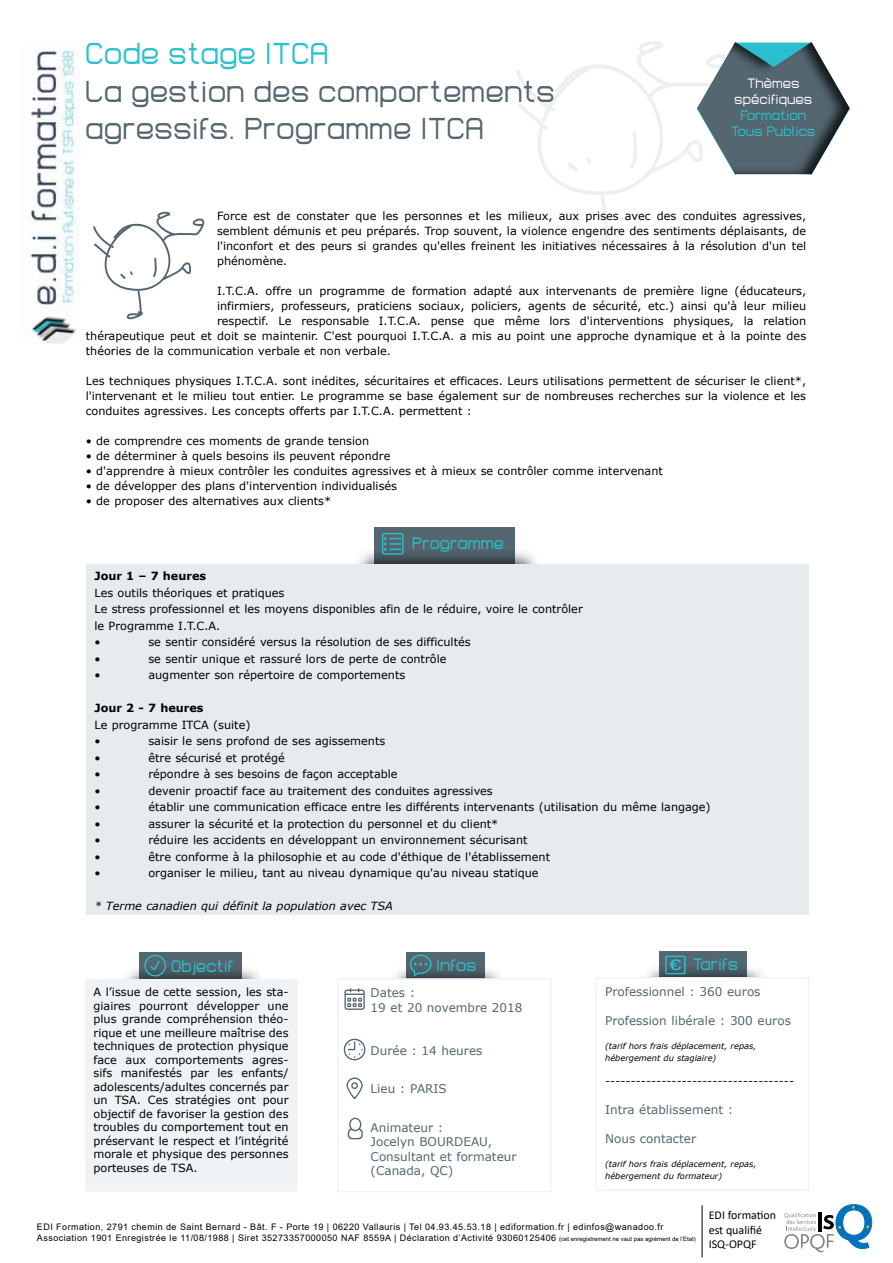
<style>
.page{position:relative;width:893px;height:1263px;background:#fff}
.page>*{position:absolute;margin:0;border:0;box-sizing:border-box;transform-origin:0 0}
.t1{font:30px/37.5px "Lastwaerkregular";color:#546670}
.t2{font:30px "Lastwaerkregular";color:#2bc0cf}
.t3{font:16.5px "Lastwaerkregular";color:#2bc0cf}
.t4{font:14.85px "Arial Rounded MT Bold";color:#2bc0cf;scale:1.42 1}
.t5{font:13.5px/16.2px "Lastwaerkregular";color:#2bc0cf;text-align:center}
.t6{font:13.5px/16.2px "Lastwaerkregular";color:#fff;text-align:center}
.t7{font:12px/14.4px "Verdana";color:#546670}
.t8{font:12px/14.4px "Calibri";color:#000}
.t9{font:11.25px/13.5px "Verdana";color:#000;text-align:justify}
.t10{font:italic 11.25px "Verdana";color:#000}
.t11{font:700 11.25px "Verdana";color:#000}
.t12{font:9px/10.8px "Arial";letter-spacing:.05em;color:#000}
.t13{font:italic 8.25px/12px "Verdana";color:#000}
.s1{font-size:6px}
</style>
<div class="page">
<img style="left:28px;top:49px;width:52px;height:295px">
<svg style="left:784px;top:1204px;width:88px;height:48px"></svg>
<hr style="left:702px;top:1205px;width:1px;height:52px;background:#000">
<div style="left:375px;top:528px;width:140px;height:85px;background:#546670"></div>
<div style="left:352px;top:548px;width:190px;height:63px;background:#000;opacity:.8"></div>
<svg style="left:382px;top:533px;width:22px;height:22px"></svg>
<div style="left:86px;top:564px;width:723px;height:350px;background:#e6ebee"></div>
<svg style="left:93px;top:212px;width:111px;height:107px"></svg>
<svg style="left:516px;top:41px;width:296px;height:210px"></svg>
<div style="left:695px;top:39px;width:156px;height:135px;background:#000;opacity:.75"></div>
<div style="left:140px;top:953px;width:102px;height:85px;background:#546670"></div>
<div style="left:406px;top:953px;width:78px;height:85px;background:#546670"></div>
<div style="left:120px;top:964px;width:145px;height:64px;background:#000;opacity:.8"></div>
<div style="left:387px;top:964px;width:119px;height:64px;background:#000;opacity:.8"></div>
<div style="left:85px;top:979px;width:213px;height:212px;background:#f0f3f5"></div>
<div style="left:338px;top:979px;width:213px;height:212px;background:#fff"></div>
<div style="left:337px;top:978px;width:214px;height:214px;border:2px solid #f0f3f5"></div>
<svg style="left:144px;top:955px;width:22px;height:21px"></svg>
<svg style="left:344px;top:988px;width:21px;height:22px"></svg>
<svg style="left:346px;top:1077px;width:17px;height:22px"></svg>
<svg style="left:344px;top:1039px;width:21px;height:21px"></svg>
<svg style="left:410px;top:954px;width:21px;height:22px"></svg>
<div style="left:659px;top:951px;width:88px;height:86px;background:#546670"></div>
<div style="left:640px;top:963px;width:128px;height:63px;background:#000;opacity:.8"></div>
<div style="left:596px;top:978px;width:212px;height:212px;background:#fff"></div>
<div style="left:595px;top:977px;width:214px;height:214px;border:2px solid #f0f3f5"></div>
<svg style="left:665px;top:956px;width:21px;height:18px"></svg>
<svg style="left:348px;top:1118px;width:15px;height:21px"></svg>
<h1 class="t2" style="left:85px;top:35px;width:245px">Code stage ITCA</h1>
<h1 class="t1" style="left:85px;top:71px;width:471px">La gestion des comportements agressifs. Programme ITCA</h1>
<p class="t6" style="left:734px;top:75px;width:80px">Thèmes spécifiques</p>
<p class="t5" style="left:731px;top:107px;width:86px">Formation<br>Tous Publics</p>
<p class="t9" style="left:217px;top:209px;width:591px;line-height:15px">Force est de constater que les personnes et les milieux, aux prises avec des conduites agressives, semblent démunis et peu préparés. Trop souvent, la violence engendre des sentiments déplaisants, de l'inconfort et des peurs si grandes qu'elles freinent les initiatives nécessaires à la résolution d'un tel phénomène.</p>
<p class="t9" style="left:217px;top:284px;width:591px">I.T.C.A. offre un programme de formation adapté aux intervenants de première ligne (éducateurs,</p>
<p class="t9" style="left:217px;top:299px;width:591px">infirmiers, professeurs, praticiens sociaux, policiers, agents de sécurité, etc.) ainsi qu'à leur milieu</p>
<p class="t9" style="left:217px;top:314px;width:591px">respectif. Le responsable I.T.C.A. pense que même lors d'interventions physiques, la relation</p>
<p class="t9" style="left:86px;top:329px;width:722px">thérapeutique peut et doit se maintenir. C'est pourquoi I.T.C.A. a mis au point une approche dynamique et à la pointe des</p>
<p class="t9" style="left:86px;top:344px;width:307px">théories de la communication verbale et non verbale.</p>
<p class="t9" style="left:86px;top:374px;width:722px;line-height:15px">Les techniques physiques I.T.C.A. sont inédites, sécuritaires et efficaces. Leurs utilisations permettent de sécuriser le client*, l'intervenant et le milieu tout entier. Le programme se base également sur de nombreuses recherches sur la violence et les conduites agressives. Les concepts offerts par I.T.C.A. permettent :</p>
<p class="t9" style="left:86px;top:434px;width:285px">• de comprendre ces moments de grande tension</p>
<p class="t9" style="left:86px;top:449px;width:306px">• de déterminer à quels besoins ils peuvent répondre</p>
<p class="t9" style="left:86px;top:464px;width:579px">• d'apprendre à mieux contrôler les conduites agressives et à mieux se contrôler comme intervenant</p>
<p class="t9" style="left:86px;top:479px;width:313px">• de développer des plans d'intervention individualisés</p>
<p class="t9" style="left:86px;top:494px;width:247px">• de proposer des alternatives aux clients*</p>
<h2 class="t3" style="left:412px;top:533px;width:93px">Programme</h2>
<p class="t11" style="left:94px;top:568px;width:113px">Jour 1 – 7 heures</p>
<p class="t9" style="left:94px;top:584px;width:490px;line-height:16.5px;text-align:left">Les outils théoriques et pratiques<br>Le stress professionnel et les moyens disponibles afin de le réduire, voire le contrôler le Programme I.T.C.A.<br>•</p>
<p class="t9" style="left:148px;top:635px;width:324px">se sentir considéré versus la résolution de ses difficultés</p>
<p class="t9" style="left:94px;top:652px;width:8px">•</p>
<p class="t9" style="left:148px;top:652px;width:300px">se sentir unique et rassuré lors de perte de contrôle</p>
<p class="t9" style="left:94px;top:668px;width:8px">•</p>
<p class="t9" style="left:148px;top:668px;width:258px">augmenter son répertoire de comportements</p>
<p class="t11" style="left:94px;top:700px;width:111px">Jour 2 - 7 heures</p>
<p class="t9" style="left:94px;top:716px;width:158px;line-height:16.5px">Le programme ITCA (suite) •</p>
<p class="t9" style="left:148px;top:734px;width:238px">saisir le sens profond de ses agissements</p>
<p class="t9" style="left:94px;top:751px;width:8px">•</p>
<p class="t9" style="left:148px;top:751px;width:138px">être sécurisé et protégé</p>
<p class="t9" style="left:94px;top:767px;width:8px">•</p>
<p class="t9" style="left:148px;top:767px;width:251px">répondre à ses besoins de façon acceptable</p>
<p class="t9" style="left:94px;top:784px;width:8px">•</p>
<p class="t9" style="left:148px;top:784px;width:346px">devenir proactif face au traitement des conduites agressives</p>
<p class="t9" style="left:94px;top:800px;width:8px">•</p>
<p class="t9" style="left:148px;top:800px;width:564px">établir une communication efficace entre les différents intervenants (utilisation du même langage)</p>
<p class="t9" style="left:94px;top:817px;width:8px">•</p>
<p class="t9" style="left:148px;top:817px;width:351px">assurer la sécurité et la protection du personnel et du client*</p>
<p class="t9" style="left:94px;top:833px;width:8px">•</p>
<p class="t9" style="left:148px;top:833px;width:381px">réduire les accidents en développant un environnement sécurisant</p>
<p class="t9" style="left:94px;top:850px;width:8px">•</p>
<p class="t9" style="left:148px;top:850px;width:403px">être conforme à la philosophie et au code d'éthique de l'établissement</p>
<p class="t9" style="left:94px;top:866px;width:8px">•</p>
<p class="t9" style="left:148px;top:866px;width:392px">organiser le milieu, tant au niveau dynamique qu'au niveau statique</p>
<p class="t10" style="left:94px;top:898px;width:300px">* Terme canadien qui définit la population avec TSA</p>
<h2 class="t3" style="left:171px;top:956px;width:64px">Objectif</h2>
<h2 class="t3" style="left:436px;top:955px;width:42px">Infos</h2>
<p class="t9" style="left:94px;top:985px;width:197px">A l’issue de cette session, les sta&shy;giaires pourront développer une plus grande compréhension théo&shy;rique et une meilleure maîtrise des techniques de protection physique face aux comportements agres&shy;sifs manifestés par les enfants/ adolescents/adultes concernés par un TSA. Ces stratégies ont pour objectif de favoriser la gestion des troubles du comportement tout en préservant le respect et l’intégrité morale et physique des personnes porteuses de TSA.</p>
<p class="t7" style="left:371px;top:986px;width:153px">Dates :<br>19 et 20 novembre 2018</p>
<p class="t7" style="left:371px;top:1043px;width:113px">Durée : 14 heures</p>
<p class="t7" style="left:371px;top:1082px;width:78px">Lieu : PARIS</p>
<p class="t7" style="left:371px;top:1120px;width:147px">Animateur :<br>Jocelyn BOURDEAU,<br>Consultant et formateur (Canada, QC)</p>
<h2 class="t3" style="left:693px;top:954px;width:47px">Tarifs</h2>
<p class="t7" style="left:605px;top:984px;width:157px">Professionnel : 360 euros</p>
<p class="t7" style="left:605px;top:1013px;width:187px">Profession libérale : 300 euros</p>
<p class="t13" style="left:605px;top:1040px;width:153px">(tarif hors frais déplacement, repas, hébergement du stagiaire)</p>
<p class="t9" style="left:605px;top:1074px;width:190px">-------------------------------------</p>
<p class="t7" style="left:605px;top:1102px;width:130px">Intra établissement :</p>
<p class="t7" style="left:605px;top:1131px;width:93px">Nous contacter</p>
<p class="t13" style="left:605px;top:1157px;width:153px">(tarif hors frais déplacement, repas, hébergement du formateur)</p>
<h3 class="t4" style="left:669px;top:956px;width:10px">€</h3>
<p class="t12" style="left:37px;top:1221px;width:660px">EDI Formation, 2791 chemin de Saint Bernard - Bât. F - Porte 19 | 06220 Vallauris | Tel 04.93.45.53.18 | ediformation.fr | edinfos@wanadoo.fr<br>Association 1901 Enregistrée le 11/08/1988 | Siret 35273357000050 NAF 8559A | Déclaration d’Activité 93060125406 <span class="s1">(cet enregistrement ne vaut pas agrément de l’Etat)</span></p>
<p class="t8" style="left:709px;top:1209px;width:69px">EDI formation est qualifié<br>ISQ-OPQF</p>
</div>
